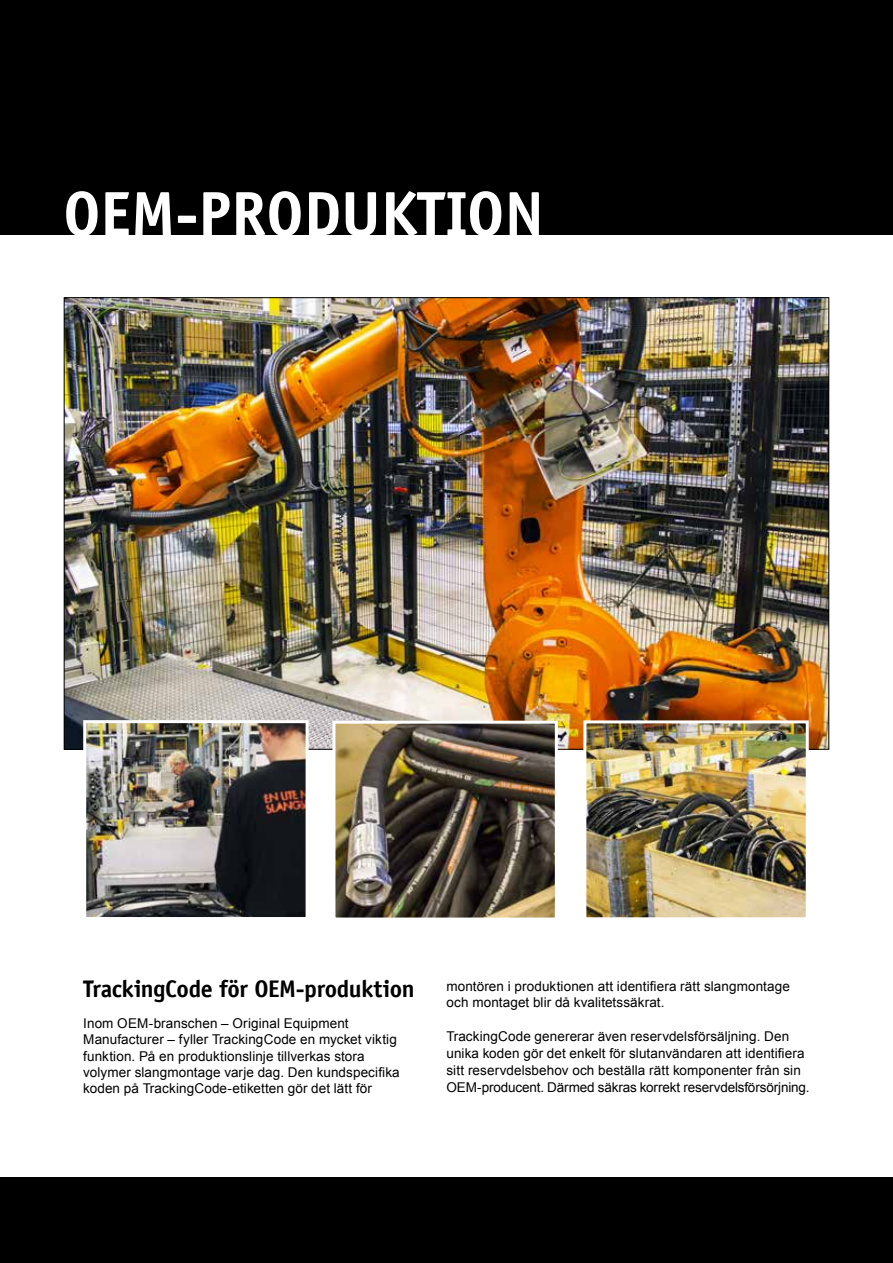
<style>
.page{position:relative;width:893px;height:1263px;background:#fff}
.page>*{position:absolute;margin:0;border:0;box-sizing:border-box;transform-origin:0 0}
.t1{font:700 63px "Officina Sans LT";color:#fff}
.t2{font:700 24px "Officina Sans LT";letter-spacing:-.02em;color:#000}
.t3{font:13.5px/16px "Arial";letter-spacing:.005em;color:#000}
</style>
<div class="page">
<img style="left:66px;top:299px;width:761px;height:449px">
<img style="left:336px;top:725px;width:218px;height:191px">
<div style="left:332px;top:721px;width:226px;height:199px;border:3px solid #fff"></div>
<img style="left:87px;top:724px;width:218px;height:192px">
<div style="left:83px;top:720px;width:226px;height:200px;border:3px solid #fff"></div>
<img style="left:587px;top:724px;width:218px;height:192px">
<div style="left:583px;top:720px;width:226px;height:200px;border:3px solid #fff"></div>
<div style="left:0;top:0;width:893px;height:235px;background:#000"></div>
<div style="left:0;top:1178px;width:893px;height:85px;background:#000"></div>
<h1 class="t1" style="left:63px;top:175px;width:482px">OEM-PRODUKTION</h1>
<h2 class="t2" style="left:83px;top:973px;width:333px">TrackingCode för OEM-produktion</h2>
<p class="t3" style="left:83px;top:1016px;width:318px">Inom OEM-branschen – Original Equipment Manufacturer – fyller TrackingCode en mycket viktig funktion. På en produktionslinje tillverkas stora volymer slangmontage varje dag. Den kundspecifika koden på TrackingCode-etiketten gör det lätt för</p>
<p class="t3" style="left:446px;top:979px;width:345px">montören i produktionen att identifiera rätt slangmontage och montaget blir då kvalitetssäkrat.</p>
<p class="t3" style="left:446px;top:1028px;width:364px;line-height:17px">TrackingCode genererar även reservdelsförsäljning. Den unika koden gör det enkelt för slutanvändaren att identifiera sitt reservdelsbehov och beställa rätt komponenter från sin OEM-producent. Därmed säkras korrekt reservdelsförsörjning.</p>
</div>
